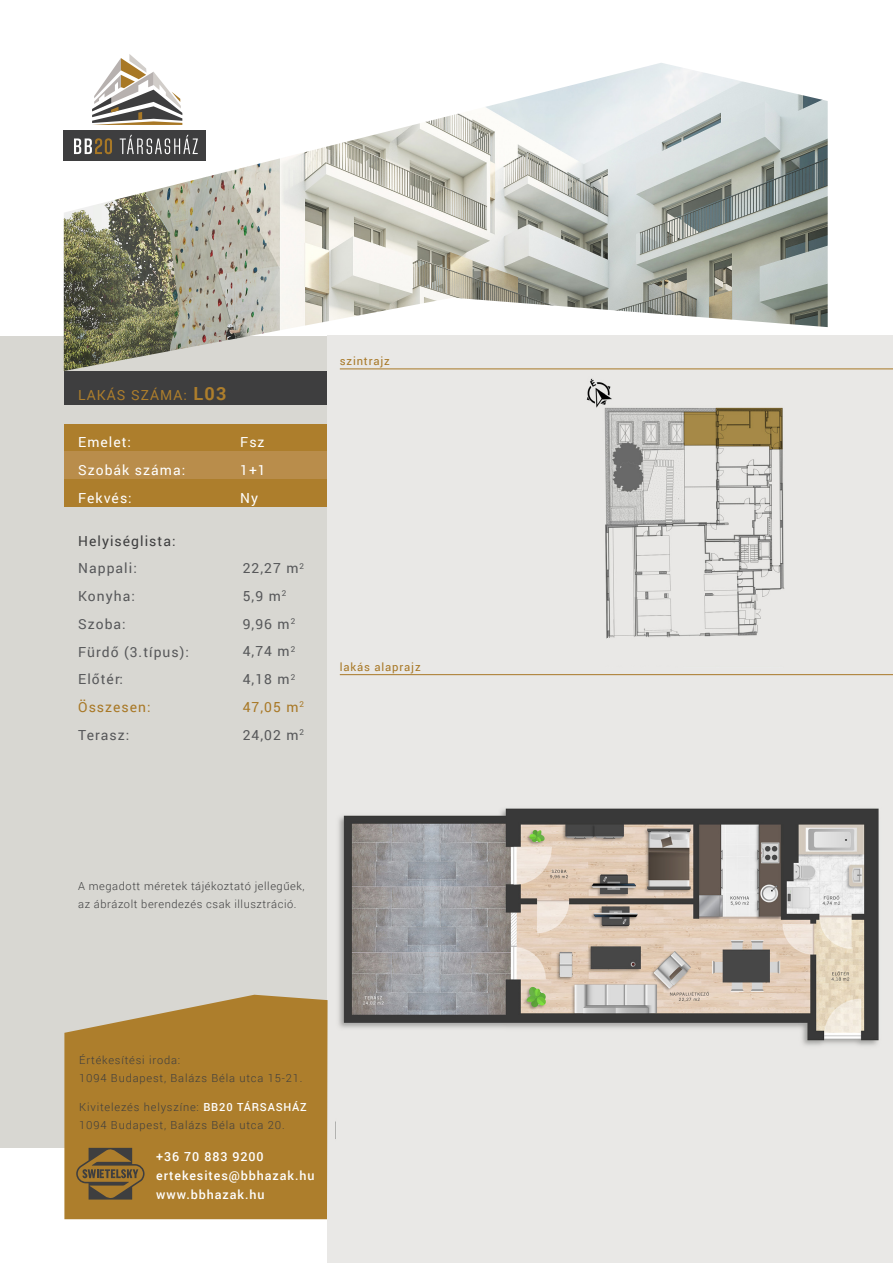
<style>
.page{position:relative;width:893px;height:1263px;background:#fff}
.page>*{position:absolute;margin:0;border:0;box-sizing:border-box;transform-origin:0 0}
.t1{font:13.8px "Roboto";letter-spacing:.075em;color:#57585a}
.t2{font:13.8px "Roboto";letter-spacing:.075em;color:#fff}
.t3{font:13.8px "Roboto";letter-spacing:.075em;color:#a87826}
.t4{font:13.8px "Roboto";letter-spacing:.075em;color:#ad7e2c}
.t5{font:13.8px "Roboto";letter-spacing:.075em;color:#3e3e3f}
.t6{font:500 12.45px "Roboto";letter-spacing:.075em;color:#fff}
.t7{font:11.25px "Roboto";letter-spacing:.075em;color:#a87826}
.t8{font:300 11.1px "Roboto";letter-spacing:.075em;color:#3e3e3f}
.t9{font:300 11.1px/18px "Roboto";letter-spacing:.05em;color:#3e3e3f}
.s1{font-weight:700;font-size:18px}
.s2{font-weight:500;color:#fff}
</style>
<div class="page">
<div style="left:327px;top:336px;width:566px;height:927px;background:#e9e8e6"></div>
<svg style="left:117px;top:54px;width:23px;height:9px"></svg>
<img style="left:338px;top:808px;width:541px;height:238px">
<img style="left:586px;top:378px;width:199px;height:261px">
<hr style="left:340px;top:368px;width:553px;height:1px;background:#a87826">
<hr style="left:340px;top:674px;width:553px;height:1px;background:#a87826">
<div style="left:0;top:337px;width:327px;height:811px;background:#d8d7d2"></div>
<div style="left:64px;top:372px;width:263px;height:33px;background:#3e3e3f"></div>
<div style="left:64px;top:424px;width:263px;height:28px;background:#ad7e2c"></div>
<div style="left:64px;top:451px;width:263px;height:28px;background:#b98d4b"></div>
<div style="left:64px;top:479px;width:263px;height:28px;background:#ad7e2c"></div>
<svg style="left:64px;top:995px;width:264px;height:224px;background:#b08539"></svg>
<svg style="left:76px;top:1148px;width:69px;height:51px;background:#846632"></svg>
<img style="left:64px;top:63px;width:764px;height:308px">
<p class="t4" style="left:78px;top:386px;width:150px">LAKÁS SZÁMA: <span class="s1">L03</span></p>
<p class="t2" style="left:78px;top:433px;width:54px">Emelet:</p>
<p class="t2" style="left:240px;top:433px;width:26px">Fsz</p>
<p class="t2" style="left:78px;top:460px;width:109px">Szobák száma:</p>
<p class="t2" style="left:240px;top:460px;width:27px">1+1</p>
<p class="t2" style="left:78px;top:488px;width:55px">Fekvés:</p>
<p class="t2" style="left:240px;top:488px;width:19px">Ny</p>
<p class="t5" style="left:78px;top:531px;width:99px">Helyiséglista:</p>
<p class="t1" style="left:78px;top:559px;width:60px">Nappali:</p>
<p class="t1" style="left:78px;top:587px;width:58px">Konyha:</p>
<p class="t1" style="left:78px;top:614px;width:49px">Szoba:</p>
<p class="t1" style="left:78px;top:642px;width:112px">Fürdő (3.típus):</p>
<p class="t1" style="left:78px;top:670px;width:46px">Előtér:</p>
<p class="t3" style="left:78px;top:698px;width:74px">Összesen:</p>
<p class="t1" style="left:78px;top:725px;width:53px">Terasz:</p>
<p class="t1" style="left:243px;top:559px;width:63px">22,27 m<sup>2</sup></p>
<p class="t1" style="left:243px;top:586px;width:45px">5,9 m<sup>2</sup></p>
<p class="t1" style="left:243px;top:614px;width:54px">9,96 m<sup>2</sup></p>
<p class="t1" style="left:243px;top:642px;width:54px">4,74 m<sup>2</sup></p>
<p class="t1" style="left:243px;top:670px;width:54px">4,18 m<sup>2</sup></p>
<p class="t3" style="left:243px;top:697px;width:63px">47,05 m<sup>2</sup></p>
<p class="t1" style="left:243px;top:725px;width:63px">24,02 m<sup>2</sup></p>
<p class="t7" style="left:340px;top:353px;width:52px">szintrajz</p>
<p class="t7" style="left:340px;top:659px;width:82px">lakás alaprajz</p>
<p class="t9" style="left:78px;top:876px;width:228px">A megadott méretek tájékoztató jellegűek, az ábrázolt berendezés csak illusztráció.</p>
<p class="t8" style="left:79px;top:1052px;width:103px">Értékesítési iroda:</p>
<p class="t8" style="left:79px;top:1070px;width:225px">1094 Budapest, Balázs Béla utca 15-21.</p>
<p class="t8" style="left:79px;top:1099px;width:229px">Kivitelezés helyszíne: <span class="s2">BB20 TÁRSASHÁZ</span></p>
<p class="t8" style="left:79px;top:1117px;width:207px">1094 Budapest, Balázs Béla utca 20.</p>
<p class="t6" style="left:156px;top:1147px;width:109px">+36 70 883 9200</p>
<p class="t6" style="left:156px;top:1167px;width:160px">ertekesites@bbhazak.hu</p>
<p class="t6" style="left:156px;top:1186px;width:110px">www.bbhazak.hu</p>
</div>
